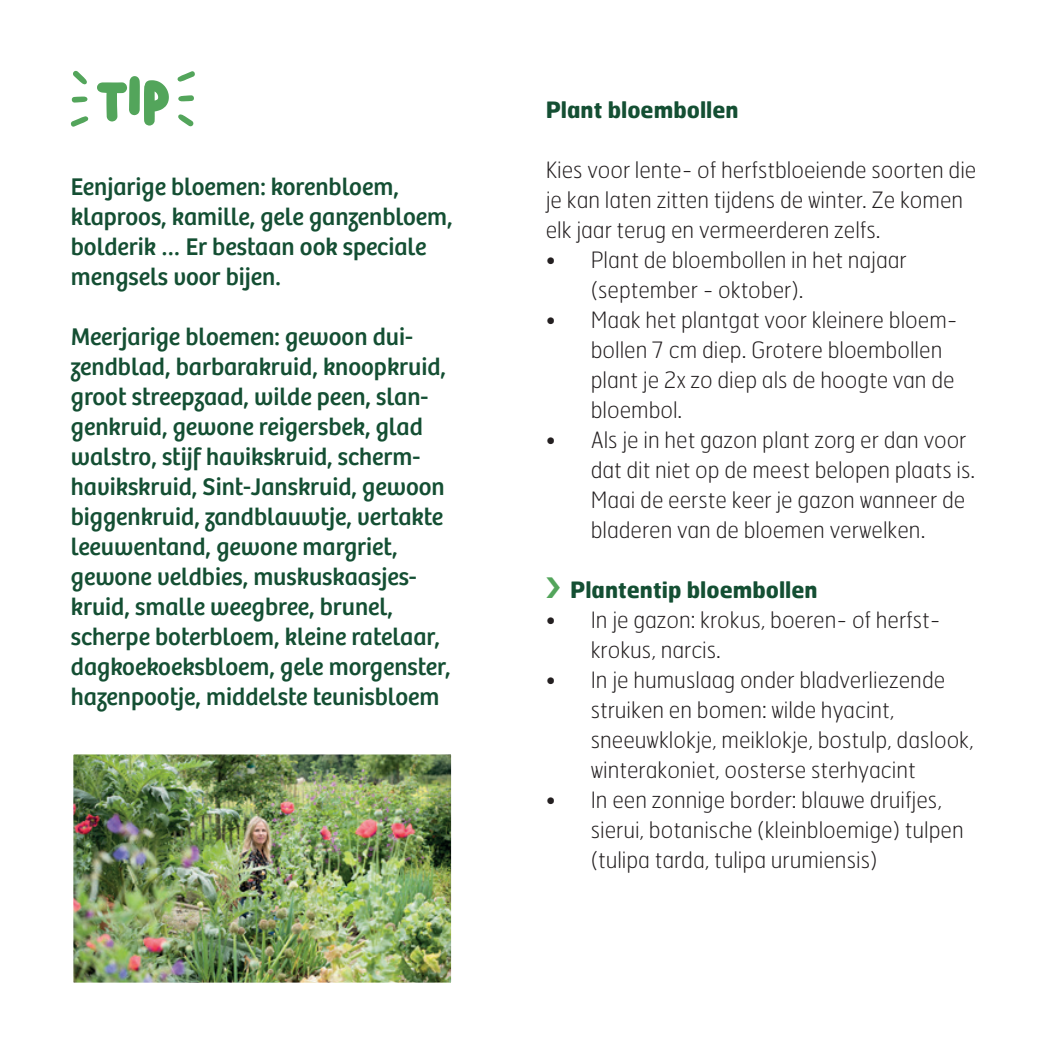
<style>
.page{position:relative;width:1056px;height:1056px;background:#fff}
.page>*{position:absolute;margin:0;border:0;box-sizing:border-box;transform-origin:0 0}
.t1{font:25px/30px "Bree";color:#144f33}
.t2{font:100 22.5px/30px "Hermes FB";color:#231f20}
.t3{font:700 22.5px "Hermes FB";color:#144f33}
</style>
<div class="page">
<svg style="left:97px;top:76px;width:72px;height:50px"></svg>
<svg style="left:177px;top:71px;width:18px;height:11px"></svg>
<svg style="left:178px;top:95px;width:16px;height:7px"></svg>
<svg style="left:178px;top:114px;width:16px;height:13px"></svg>
<svg style="left:70px;top:116px;width:19px;height:11px"></svg>
<svg style="left:71px;top:96px;width:17px;height:7px"></svg>
<svg style="left:73px;top:70px;width:14px;height:15px"></svg>
<img style="left:74px;top:755px;width:377px;height:227px">
<div style="left:71px;top:752px;width:383px;height:233px;border:2px solid #fff"></div>
<p class="t1" style="left:71px;top:172px;width:383px">Eenjarige bloemen: korenbloem, klaproos, kamille, gele ganzenbloem, bolderik … Er bestaan ook speciale mengsels voor bijen.</p>
<p class="t1" style="left:71px;top:322px;width:381px">Meerjarige bloemen: gewoon dui&shy;zendblad, barbarakruid, knoopkruid, groot streepzaad, wilde peen, slan&shy;genkruid, gewone reigersbek, glad walstro, stijf havikskruid, scherm&shy;havikskruid, Sint-Janskruid, gewoon biggenkruid, zandblauwtje, vertakte leeuwentand, gewone margriet, gewone veldbies, muskuskaasjes&shy;kruid, smalle weegbree, brunel, scherpe boterbloem, kleine ratelaar, dagkoekoeksbloem, gele morgenster, hazenpootje, middelste teunisbloem</p>
<p class="t3" style="left:546px;top:95px;width:194px">Plant bloembollen</p>
<p class="t2" style="left:546px;top:155px;width:432px">Kies voor lente- of herfstbloeiende soorten die je kan laten zitten tijdens de winter. Ze komen elk jaar terug en vermeerderen zelfs.</p>
<p class="t2" style="left:591px;top:245px;width:318px;text-indent:-45px">• Plant de bloembollen in het najaar (september - oktober).</p>
<p class="t2" style="left:591px;top:305px;width:368px;text-indent:-45px">• Maak het plantgat voor kleinere bloem&shy;bollen 7 cm diep. Grotere bloembollen plant je 2x zo diep als de hoogte van de bloembol.</p>
<p class="t2" style="left:591px;top:425px;width:386px;text-indent:-45px">• Als je in het gazon plant zorg er dan voor dat dit niet op de meest belopen plaats is.<br>Maai de eerste keer je gazon wanneer de bladeren van de bloemen verwelken.</p>
<p class="t3" style="left:570px;top:575px;width:249px">Plantentip bloembollen</p>
<p class="t2" style="left:591px;top:605px;width:351px;text-indent:-45px">• In je gazon: krokus, boeren- of herfst&shy;krokus, narcis.</p>
<p class="t2" style="left:591px;top:665px;width:384px;text-indent:-45px">• In je humuslaag onder bladverliezende struiken en bomen: wilde hyacint, sneeuwklokje, meiklokje, bostulp, daslook, winterakoniet, oosterse sterhyacint</p>
<p class="t2" style="left:591px;top:785px;width:374px;text-indent:-45px">• In een zonnige border: blauwe druifjes, sierui, botanische (kleinbloemige) tulpen (tulipa tarda, tulipa urumiensis)</p>
</div>
